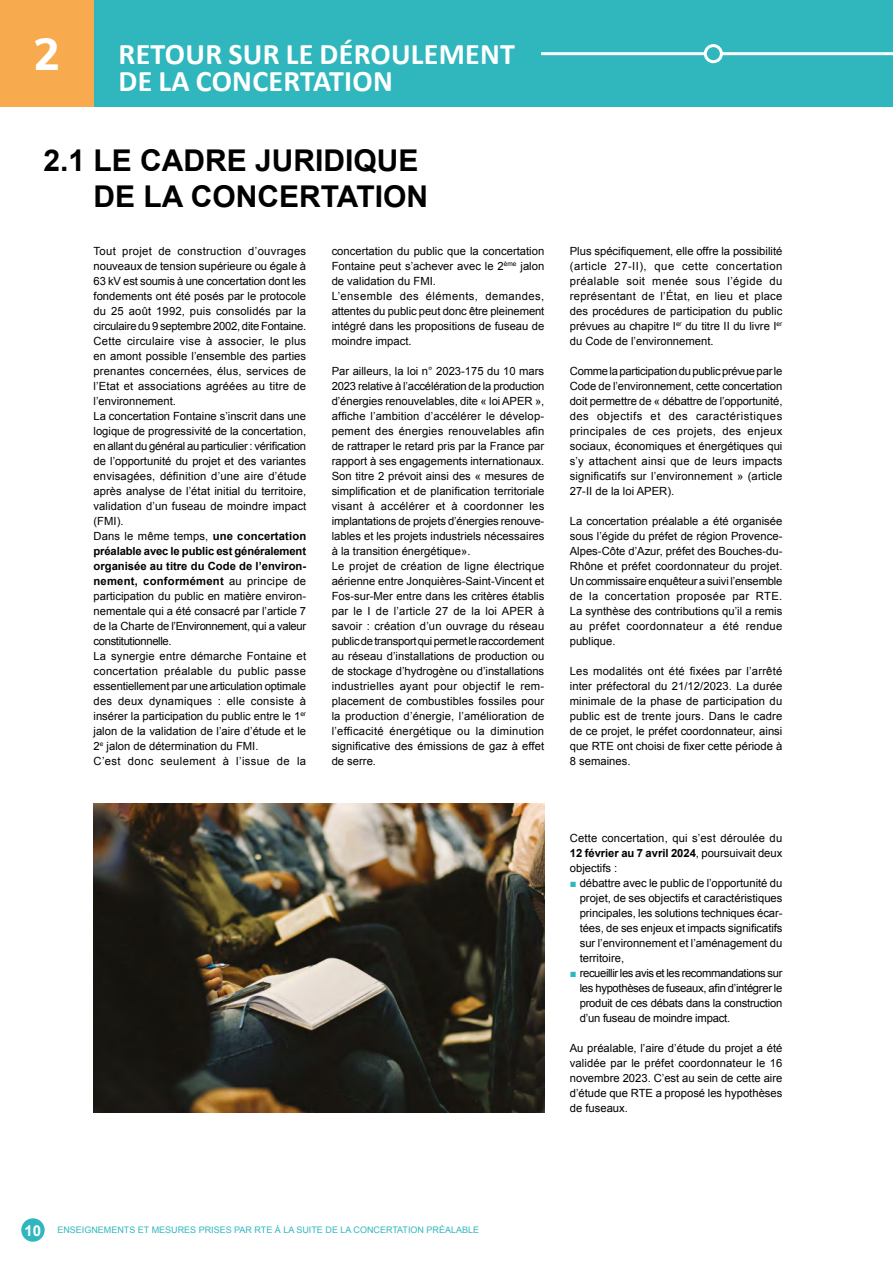
<style>
.page{position:relative;width:893px;height:1263px;background:#fff}
.page>*{position:absolute;margin:0;border:0;box-sizing:border-box;transform-origin:0 0}
.t1{font:800 45px "Nunito Sans";color:#fff}
.t2{font:700 30px/27px "Calibri";letter-spacing:.01em;color:#fff}
.t3{font:700 30px/36px "Arial";color:#000}
.t4{font:11.25px/15px "Arial";color:#000;text-align:justify}
.t5{font:9px "Arial";color:#30b7be}
.s1{font-weight:700}
.s2{color:#30b7be}
.s3{font-weight:700;font-size:15px;color:#fff}
</style>
<div class="page">
<div style="left:94px;top:0;width:799px;height:106px;background:#30b7be"></div>
<hr style="left:541px;top:52px;width:352px;height:3px;background:#fff">
<div style="left:705px;top:46px;width:16px;height:16px;background:#30b7be;border-radius:50%"></div>
<div style="left:704px;top:44px;width:19px;height:19px;border:3px solid #fff;border-radius:50%"></div>
<div style="left:0;top:0;width:94px;height:106px;background:#f7aa4e"></div>
<div style="left:21px;top:1218px;width:24px;height:24px;background:#30b7be;border-radius:50%"></div>
<img style="left:94px;top:804px;width:450px;height:308px">
<h1 class="t1" style="left:33px;top:21px;width:29px">2</h1>
<h2 class="t2" style="left:119px;top:40px;width:398px">RETOUR SUR LE DÉROULEMENT<br>DE LA CONCERTATION</h2>
<h2 class="t3" style="left:94px;top:143px;width:336px;text-indent:-50px">2.1 LE CADRE JURIDIQUE<br>DE LA CONCERTATION</h2>
<p class="t4" style="left:94px;top:243px;width:214px;text-align:left">Tout projet de construction d’ouvrages nouveaux de tension supérieure ou égale à 63 kV est soumis à une concertation dont les fondements ont été posés par le protocole du 25 août 1992, puis consolidés par la circulaire du 9 septembre 2002, dite Fontaine.<br>Cette circulaire vise à associer, le plus en amont possible l’ensemble des parties prenantes concernées, élus, services de l’Etat et associations agréées au titre de l’environnement.<br>La concertation Fontaine s’inscrit dans une logique de progressivité de la concertation, en allant du général au particulier : vérification de l’opportunité du projet et des variantes envisagées, définition d’une aire d’étude après analyse de l’état initial du territoire, validation d’un fuseau de moindre impact (FMI).<br>Dans le même temps, <span class="s1">une concertation préalable avec le public est généralement organisée au titre du Code de l’environ&shy;nement, conformément</span> au principe de participation du public en matière environ&shy;nementale qui a été consacré par l’article 7 de la Charte de l’Environnement, qui a valeur constitutionnelle.<br>La synergie entre démarche Fontaine et concertation préalable du public passe essentiellement par une articulation optimale des deux dynamiques : elle consiste à insérer la participation du public entre le 1<sup>er </sup>jalon de la validation de l’aire d’étude et le 2<sup>e</sup> jalon de détermination du FMI.<br>C’est donc seulement à l’issue de la</p>
<p class="t4" style="left:332px;top:243px;width:214px;text-align:left">concertation du public que la concertation Fontaine peut s’achever avec le 2<sup>ème</sup> jalon de validation du FMI.<br>L’ensemble des éléments, demandes, attentes du public peut donc être pleinement intégré dans les propositions de fuseau de moindre impact.</p>
<p class="t4" style="left:332px;top:363px;width:214px;text-align:left">Par ailleurs, la loi n° 2023-175 du 10 mars 2023 relative à l’accélération de la production d’énergies renouvelables, dite « loi APER », affiche l’ambition d’accélérer le dévelop&shy;pement des énergies renouvelables afin de rattraper le retard pris par la France par rapport à ses engagements internationaux.<br>Son titre 2 prévoit ainsi des « mesures de simplification et de planification territoriale visant à accélérer et à coordonner les implantations de projets d’énergies renouve&shy;lables et les projets industriels nécessaires à la transition énergétique».<br>Le projet de création de ligne électrique aérienne entre Jonquières-Saint-Vincent et Fos-sur-Mer entre dans les critères établis par le I de l’article 27 de la loi APER à savoir : création d’un ouvrage du réseau public de transport qui permet le raccordement au réseau d’installations de production ou de stockage d’hydrogène ou d’installations industrielles ayant pour objectif le rem&shy;placement de combustibles fossiles pour la production d’énergie, l’amélioration de l’efficacité énergétique ou la diminution significative des émissions de gaz à effet de serre.</p>
<p class="t4" style="left:570px;top:243px;width:214px">Plus spécifiquement, elle offre la possibilité (article 27-II), que cette concertation préalable soit menée sous l’égide du représentant de l’État, en lieu et place des procédures de participation du public prévues au chapitre I<sup>er</sup> du titre II du livre I<sup>er </sup>du Code de l’environnement.</p>
<p class="t4" style="left:570px;top:363px;width:214px">Comme la participation du public prévue par le Code de l’environnement, cette concertation doit permettre de « débattre de l’opportunité, des objectifs et des caractéristiques principales de ces projets, des enjeux sociaux, économiques et énergétiques qui s’y attachent ainsi que de leurs impacts significatifs sur l’environnement » (article 27-II de la loi APER).</p>
<p class="t4" style="left:570px;top:513px;width:214px">La concertation préalable a été organisée sous l’égide du préfet de région Provence-Alpes-Côte d’Azur, préfet des Bouches-du-Rhône et préfet coordonnateur du projet.<br>Un commissaire enquêteur a suivi l’ensemble de la concertation proposée par RTE.<br>La synthèse des contributions qu’il a remis au préfet coordonnateur a été rendue publique.</p>
<p class="t4" style="left:570px;top:663px;width:214px">Les modalités ont été fixées par l’arrêté inter préfectoral du 21/12/2023. La durée minimale de la phase de participation du public est de trente jours. Dans le cadre de ce projet, le préfet coordonnateur, ainsi que RTE ont choisi de fixer cette période à 8 semaines.</p>
<p class="t4" style="left:570px;top:831px;width:214px">Cette concertation, qui s’est déroulée du <span class="s1">12 février au 7 avril 2024</span>, poursuivait deux objectifs :</p>
<p class="t4" style="left:580px;top:876px;width:204px;text-indent:-10px"><span class="s2">■</span> débattre avec le public de l’opportunité du projet, de ses objectifs et caractéristiques principales, les solutions techniques écar&shy;tées, de ses enjeux et impacts significatifs sur l’environnement et l’aménagement du territoire,</p>
<p class="t4" style="left:580px;top:966px;width:204px;text-indent:-10px"><span class="s2">■</span> recueillir les avis et les recommandations sur les hypothèses de fuseaux, afin d’intégrer le produit de ces débats dans la construction d’un fuseau de moindre impact.</p>
<p class="t4" style="left:570px;top:1041px;width:214px">Au préalable, l’aire d’étude du projet a été validée par le préfet coordonnateur le 16 novembre 2023. C’est au sein de cette aire d’étude que RTE a proposé les hypothèses de fuseaux.</p>
<p class="t5" style="left:25px;top:1224px;width:456px"><span class="s3">10</span> ENSEIGNEMENTS ET MESURES PRISES PAR RTE À LA SUITE DE LA CONCERTATION PRÉALABLE</p>
</div>
